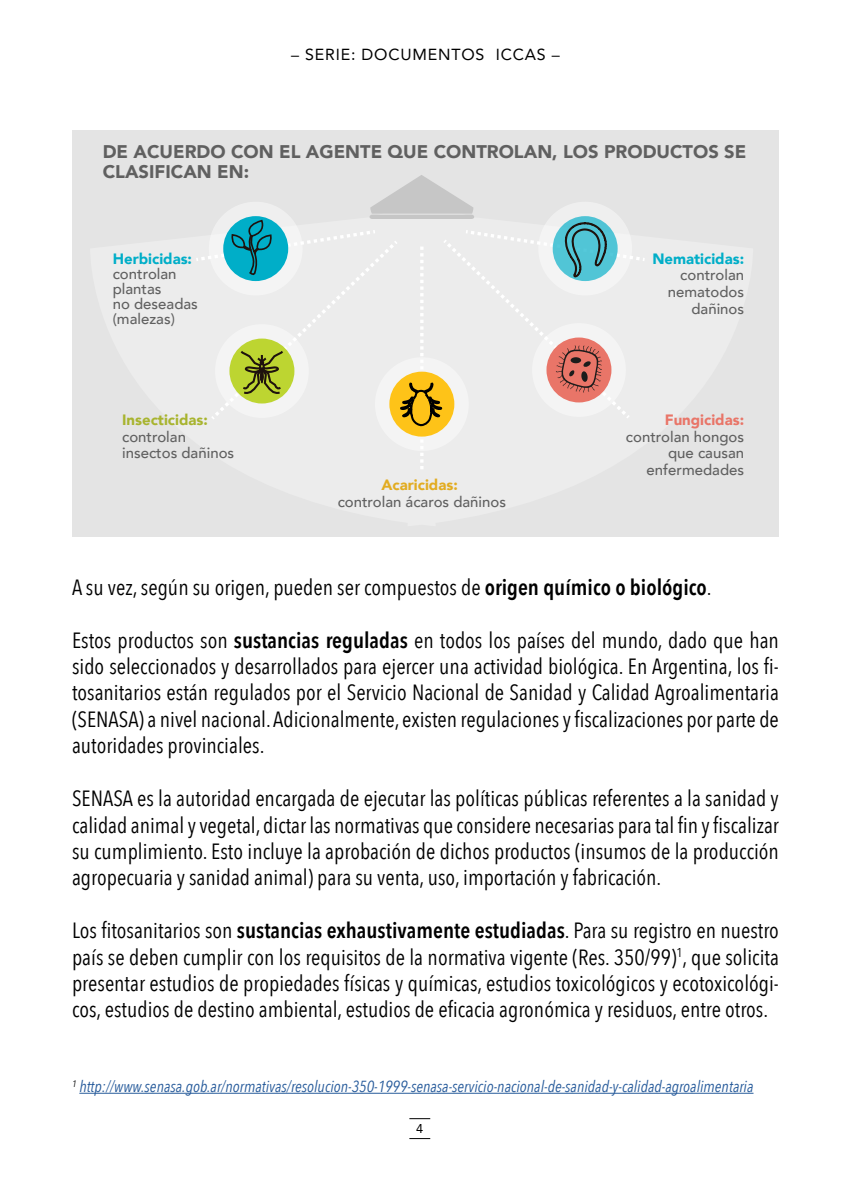
<style>
.page{position:relative;width:851px;height:1191px;background:#fff}
.page>*{position:absolute;margin:0;border:0;box-sizing:border-box;transform-origin:0 0}
.t1{font:22px/26.4px "Avenir Next Condensed";color:#000;text-align:justify}
.t2{font:900 18.2px/20px "Avenir";color:#606060}
.t3{font:italic 16px "Avenir Next Condensed";color:#275b9b}
.t4{font:16px "Avenir";letter-spacing:.05em;color:#000}
.t5{font:500 15px/16.6px "Avenir";color:#606060}
.t6{font:900 15px "Avenir";color:#00aec8}
.t7{font:900 15px "Avenir";color:#a8b42f}
.t8{font:900 15px "Avenir";color:#e2ac21}
.t9{font:900 15px "Avenir";color:#e97568}
.t10{font:12.8px "Avenir";color:#000}
.s1{font-weight:600}
</style>
<div class="page">
<svg style="left:409px;top:1118px;width:21px;height:1px"></svg>
<svg style="left:409px;top:1138px;width:21px;height:1px"></svg>
<hr style="left:79px;top:1092px;width:674px;height:1px;background:#275b9b">
<div style="left:72px;top:130px;width:706px;height:407px;background:#e4e4e4"></div>
<svg style="left:196px;top:175px;width:449px;height:294px"></svg>
<p class="t4" style="left:291px;top:41px;width:270px">– SERIE: DOCUMENTOS ICCAS –</p>
<p class="t2" style="left:103px;top:141px;width:645px">DE ACUERDO CON EL AGENTE QUE CONTROLAN, LOS PRODUCTOS SE<br>CLASIFICAN EN:</p>
<p class="t6" style="left:113px;top:246px;width:81px">Herbicidas:</p>
<p class="t5" style="left:113px;top:265px;width:87px;line-height:15px">controlan plantas<br>no deseadas (malezas)</p>
<p class="t7" style="left:122px;top:407px;width:87px">Insecticidas:</p>
<p class="t5" style="left:122px;top:427px;width:113px">controlan insectos dañinos</p>
<p class="t8" style="left:381px;top:472px;width:78px">Acaricidas:</p>
<p class="t5" style="left:337px;top:492px;width:170px">controlan ácaros dañinos</p>
<p class="t6" style="left:652px;top:246px;width:93px">Nematicidas:</p>
<p class="t5" style="left:667px;top:266px;width:78px;text-align:right">controlan nematodos dañinos</p>
<p class="t9" style="left:664px;top:407px;width:81px">Fungicidas:</p>
<p class="t5" style="left:625px;top:427px;width:120px;text-align:right">controlan hongos que causan enfermedades</p>
<p class="t1" style="left:72px;top:573px;width:641px">A su vez, según su origen, pueden ser compuestos de <span class="s1">origen químico o biológico</span>.</p>
<p class="t1" style="left:72px;top:625px;width:708px">Estos productos son <span class="s1">sustancias reguladas</span> en todos los países del mundo, dado que han sido seleccionados y desarrollados para ejercer una actividad biológica. En Argentina, los fi&shy;tosanitarios están regulados por el Servicio Nacional de Sanidad y Calidad Agroalimentaria (SENASA) a nivel nacional. Adicionalmente, existen regulaciones y fiscalizaciones por parte de autoridades provinciales.</p>
<p class="t1" style="left:72px;top:784px;width:708px">SENASA es la autoridad encargada de ejecutar las políticas públicas referentes a la sanidad y calidad animal y vegetal, dictar las normativas que considere necesarias para tal fin y fiscalizar su cumplimiento. Esto incluye la aprobación de dichos productos (insumos de la producción agropecuaria y sanidad animal) para su venta, uso, importación y fabricación.</p>
<p class="t1" style="left:72px;top:916px;width:708px">Los fitosanitarios son <span class="s1">sustancias exhaustivamente estudiadas</span>. Para su registro en nuestro país se deben cumplir con los requisitos de la normativa vigente (Res. 350/99)<sup>1</sup>, que solicita presentar estudios de propiedades físicas y químicas, estudios toxicológicos y ecotoxicológi&shy;cos, estudios de destino ambiental, estudios de eficacia agronómica y residuos, entre otros.</p>
<p class="t3" style="left:72px;top:1076px;width:682px"><sup>1</sup> http://www.senasa.gob.ar/normativas/resolucion-350-1999-senasa-servicio-nacional-de-sanidad-y-calidad-agroalimentaria</p>
<p class="t10" style="left:416px;top:1118px;width:9px">4</p>
</div>
